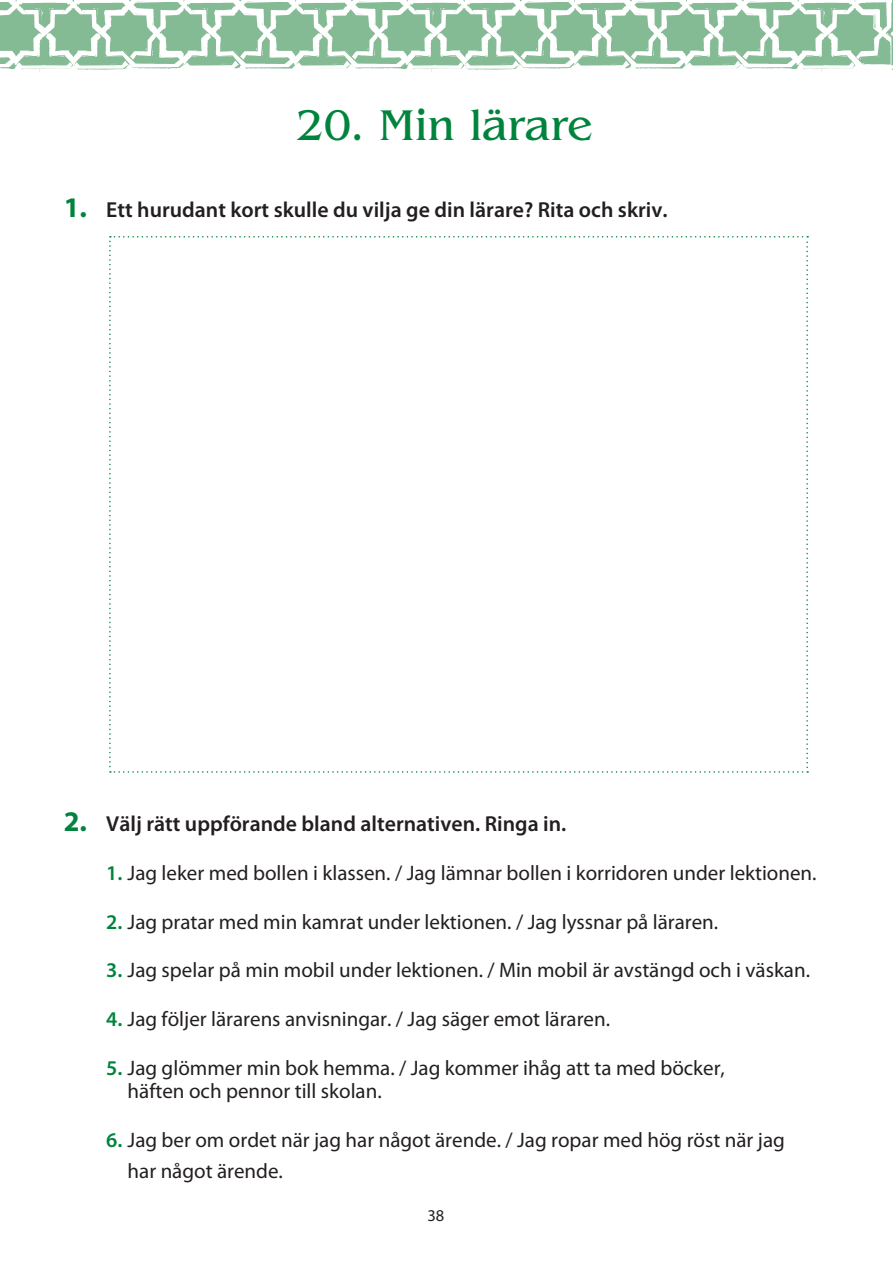
<style>
.page{position:relative;width:893px;height:1263px;background:#fff}
.page>*{position:absolute;margin:0;border:0;box-sizing:border-box;transform-origin:0 0}
.Otsikko_1{font:45px "Benguiat";letter-spacing:-.005em;color:#00843d}
.TK_teht_anto{font:600 21.75px "Myriad Pro";color:#231f20}
.ISL_Leipis_tasan{font:21px/23.2px "Myriad Pro";color:#231f20}
.t1{font:16.5px "Myriad Pro";color:#231f20}
.s1{font-weight:700;font-size:28.5px;color:#00843d}
.s2{font-weight:600;color:#00843d}
</style>
<div class="page">
<img style="left:73px;top:0;width:340px;height:70px">
<img style="left:0;top:0;width:58px;height:72px">
<img style="left:465px;top:0;width:395px;height:70px">
<img style="left:891px;top:0;width:2px;height:70px">
<svg style="left:109px;top:236px;width:699px;height:537px"></svg>
<p class="Otsikko_1" style="left:295px;top:100px;width:299px">20. Min lärare</p>
<p class="TK_teht_anto" style="left:64px;top:197px;width:605px"><span class="s1">1.</span> Ett hurudant kort skulle du vilja ge din lärare? Rita och skriv.</p>
<p class="TK_teht_anto" style="left:64px;top:812px;width:504px"><span class="s1">2.</span> Välj rätt uppförande bland alternativen. Ringa in.</p>
<p class="ISL_Leipis_tasan" style="left:106px;top:861px;width:712px"><span class="s2">1.</span> Jag leker med bollen i klassen. / Jag lämnar bollen i korridoren under lektionen.</p>
<p class="ISL_Leipis_tasan" style="left:106px;top:910px;width:613px"><span class="s2">2.</span> Jag pratar med min kamrat under lektionen. / Jag lyssnar på läraren.</p>
<p class="ISL_Leipis_tasan" style="left:106px;top:959px;width:705px"><span class="s2">3.</span> Jag spelar på min mobil under lektionen. / Min mobil är avstängd och i väskan.</p>
<p class="ISL_Leipis_tasan" style="left:106px;top:1008px;width:505px"><span class="s2">4.</span> Jag följer lärarens anvisningar. / Jag säger emot läraren.</p>
<p class="ISL_Leipis_tasan" style="left:128px;top:1056px;width:599px;text-indent:-21px"><span class="s2">5.</span> Jag glömmer min bok hemma. / Jag kommer ihåg att ta med böcker, häften och pennor till skolan.</p>
<p class="ISL_Leipis_tasan" style="left:128px;top:1124px;width:659px;line-height:31.5px;text-indent:-21px"><span class="s2">6.</span> Jag ber om ordet när jag har något ärende. / Jag ropar med hög röst när jag har något ärende.</p>
<p class="t1" style="left:427px;top:1207px;width:18px">38</p>
</div>
